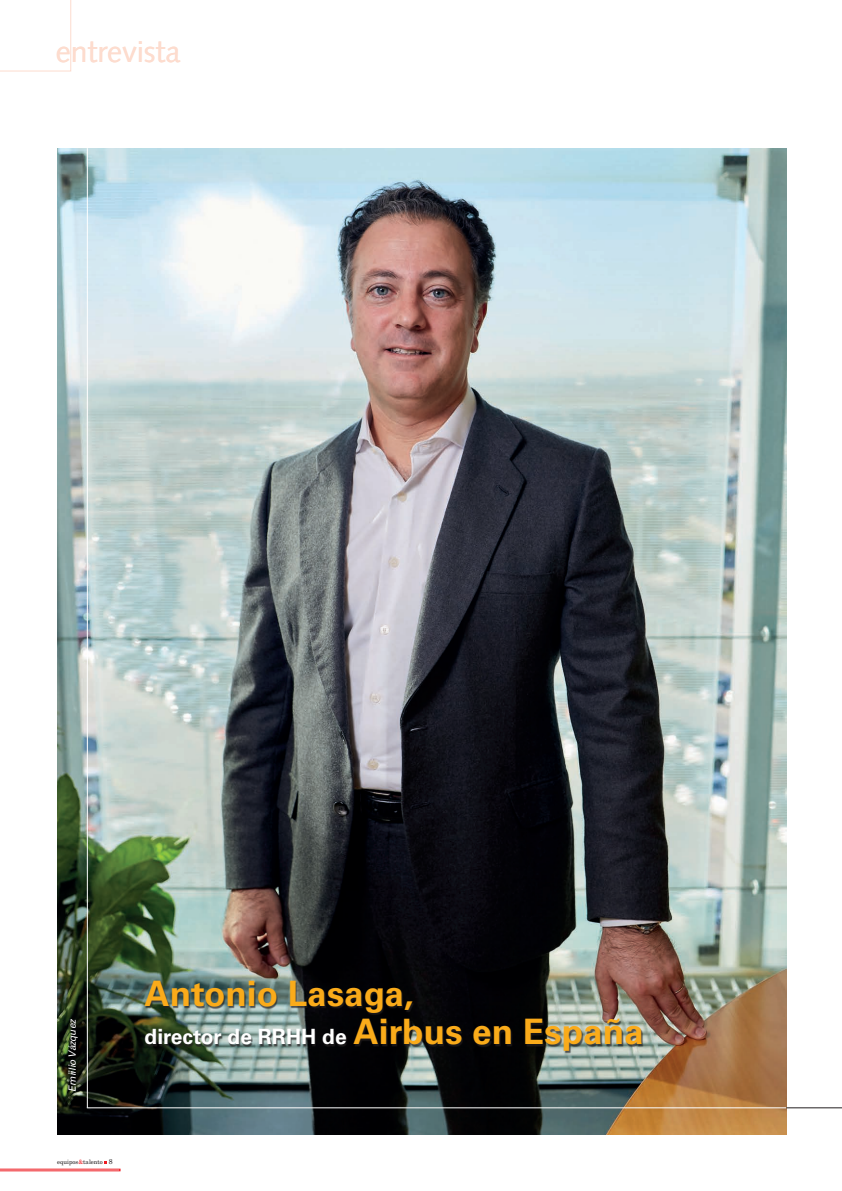
<style>
.page{position:relative;width:842px;height:1191px;background:#fff}
.page>*{position:absolute;margin:0;border:0;box-sizing:border-box;transform-origin:0 0}
.t1{font:700 35px "Univers LT";color:#faab1a}
.GEST_0_Seccio_següen{font:30px "Syntax LT";color:#fddcce}
.t2{font:700 21px "Univers LT";color:#fff}
._1_Fotograf{font:italic 10px "Univers LT";color:#fff}
.t3{font:6px "New Century Schlbk LT";color:#231f20}
.s1{color:#ee1d23}
.s2{font-size:7px}
.s3{font-size:35px;color:#faab1a}
</style>
<div class="page">
<svg style="left:0;top:1161px;width:120px;height:9px"></svg>
<img style="left:57px;top:148px;width:729px;height:986px">
<hr style="left:786px;top:1106px;width:56px;height:1px;background:#231f20">
<div style="left:145px;top:981px;width:499px;height:72px;background:#231f20;opacity:.7"></div>
<hr style="left:87px;top:1106px;width:699px;height:1px;background:#fff">
<hr style="left:87px;top:148px;width:1px;height:959px;background:#fff">
<svg style="left:0;top:0;width:71px;height:71px"></svg>
<p class="GEST_0_Seccio_següen" style="left:56px;top:34px;width:126px">entrevista</p>
<p class="_1_Fotograf" style="left:66px;top:1091px;width:74px;rotate:-90deg">Emiilio Vázquez</p>
<p class="t3" style="left:57px;top:1158px;width:57px">equipos<span class="s1">&amp;</span>talento <span class="s2">8</span></p>
<p class="t1" style="left:145px;top:973px;width:270px">Antonio Lasaga,</p>
<p class="t2" style="left:145px;top:1024px;width:500px">director de RRHH de <span class="s3">Airbus en España</span></p>
</div>
